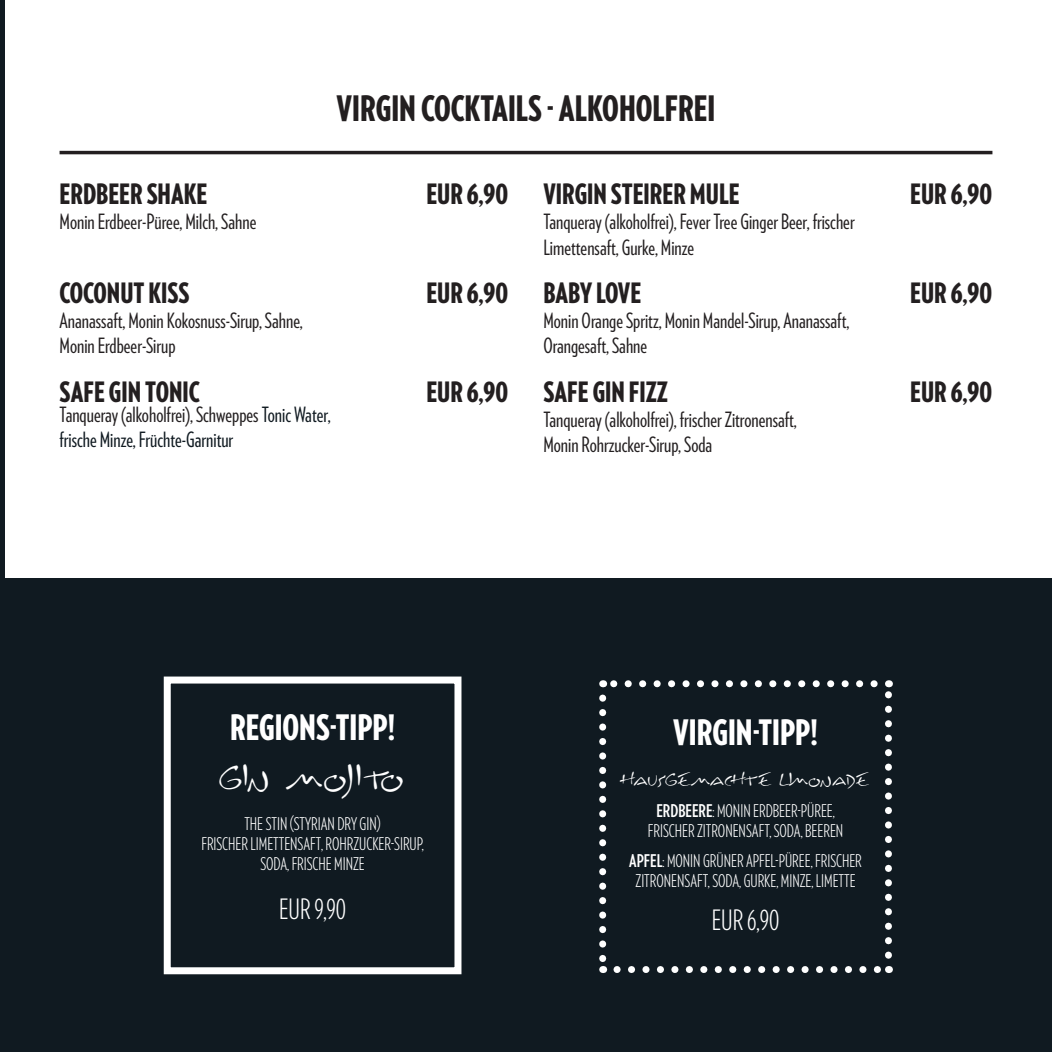
<style>
.page{position:relative;width:1052px;height:1052px;background:#fff}
.page>*{position:absolute;margin:0;border:0;box-sizing:border-box;transform-origin:0 0}
.Copy-Block{font:40.25px "Inkburrow";letter-spacing:-.065em;color:#fff}
.Headline_Linie{font:900 35px "Verlag Compressed";color:#231f20}
.Copy-Block-2{font:900 35px "Verlag Compressed";color:#fff}
.t1{font:900 28px "Verlag Compressed";color:#231f20}
.Copy-Block-3{font:300 28px "Verlag Compressed";color:#fff}
.t2{font:21px "Verlag Compressed";color:#231f20}
.t3{font:21px "Verlag Compressed";color:#101a21}
.Copy-Block-4{font:21px "Inkburrow";letter-spacing:-.015em;color:#fff}
.Copy-Block-5{font:300 17.5px "Verlag Compressed";color:#fff}
.s1{color:#101a21}
.s2{font-weight:700}
</style>
<div class="page">
<div style="left:5px;top:578px;width:1047px;height:474px;background:#101a21"></div>
<div style="left:0;top:0;width:5px;height:1052px;background:#101a21"></div>
<div style="left:164px;top:676px;width:297px;height:298px;border:7px solid #fff"></div>
<svg style="left:617px;top:966px;width:264px;height:7px"></svg>
<svg style="left:610px;top:680px;width:264px;height:7px"></svg>
<svg style="left:599px;top:698px;width:7px;height:275px"></svg>
<svg style="left:885px;top:680px;width:7px;height:275px"></svg>
<hr style="left:60px;top:151px;width:932px;height:3px;background:#231f20">
<p class="Headline_Linie" style="left:337px;top:82px;width:380px">VIRGIN COCKTAILS - ALKOHOLFREI</p>
<p class="t1" style="left:60px;top:173px;width:149px">ERDBEER SHAKE</p>
<p class="t1" style="left:426px;top:173px;width:83px">EUR 6,90</p>
<p class="t2" style="left:60px;top:208px;width:198px">Monin Erdbeer-Püree, Milch, Sahne</p>
<p class="t1" style="left:60px;top:272px;width:131px">COCONUT KISS</p>
<p class="t1" style="left:426px;top:272px;width:83px">EUR 6,90</p>
<p class="t2" style="left:60px;top:306px;width:245px">Ananassaft, Monin Kokosnuss-Sirup, Sahne,</p>
<p class="t2" style="left:60px;top:332px;width:117px">Monin Erdbeer-Sirup</p>
<p class="t1" style="left:60px;top:371px;width:142px">SAFE GIN TONIC</p>
<p class="t1" style="left:426px;top:371px;width:83px">EUR 6,90</p>
<p class="t2" style="left:60px;top:400px;width:273px">Tanqueray (alkoholfrei), Schweppes <span class="s1">Tonic Water,</span></p>
<p class="t3" style="left:60px;top:425px;width:175px">frische Minze, Früchte-Garnitur</p>
<p class="t1" style="left:543px;top:173px;width:198px">VIRGIN STEIRER MULE</p>
<p class="t1" style="left:910px;top:173px;width:83px">EUR 6,90</p>
<p class="t2" style="left:543px;top:208px;width:313px">Tanqueray (alkoholfrei), Fever Tree Ginger Beer, frischer</p>
<p class="t2" style="left:543px;top:233px;width:152px">Limettensaft, Gurke, Minze</p>
<p class="t1" style="left:543px;top:272px;width:99px">BABY LOVE</p>
<p class="t1" style="left:910px;top:272px;width:83px">EUR 6,90</p>
<p class="t2" style="left:543px;top:306px;width:307px">Monin Orange Spritz, Monin Mandel-Sirup, Ananassaft,</p>
<p class="t2" style="left:543px;top:332px;width:105px">Orangesaft, Sahne</p>
<p class="t1" style="left:543px;top:371px;width:126px">SAFE GIN FIZZ</p>
<p class="t1" style="left:910px;top:371px;width:83px">EUR 6,90</p>
<p class="t2" style="left:543px;top:405px;width:255px">Tanqueray (alkoholfrei), frischer Zitronensaft,</p>
<p class="t2" style="left:543px;top:430px;width:170px">Monin Rohrzucker-Sirup, Soda</p>
<p class="Copy-Block-2" style="left:230px;top:701px;width:167px">REGIONS-TIPP!</p>
<p class="Copy-Block" style="left:220px;top:760px;width:187px">GIN MOJITO</p>
<p class="Copy-Block-5" style="left:244px;top:812px;width:138px">THE STIN (STYRIAN DRY GIN)</p>
<p class="Copy-Block-5" style="left:201px;top:832px;width:224px">FRISCHER LIMETTENSAFT, ROHRZUCKER-SIRUP,</p>
<p class="Copy-Block-5" style="left:260px;top:853px;width:106px">SODA, FRISCHE MINZE</p>
<p class="Copy-Block-3" style="left:279px;top:891px;width:69px">EUR 9,90</p>
<p class="Copy-Block-2" style="left:673px;top:706px;width:146px">VIRGIN-TIPP!</p>
<p class="Copy-Block-4" style="left:621px;top:770px;width:250px">HAUSGEMACHTE LIMONADE</p>
<p class="Copy-Block-5" style="left:656px;top:799px;width:180px"><span class="s2">ERDBEERE</span>: MONIN ERDBEER-PÜREE,</p>
<p class="Copy-Block-5" style="left:648px;top:819px;width:197px">FRISCHER ZITRONENSAFT, SODA, BEEREN</p>
<p class="Copy-Block-5" style="left:629px;top:850px;width:234px"><span class="s2">APFEL</span>: MONIN GRÜNER APFEL-PÜREE, FRISCHER</p>
<p class="Copy-Block-5" style="left:635px;top:870px;width:222px">ZITRONENSAFT, SODA, GURKE, MINZE, LIMETTE</p>
<p class="Copy-Block-3" style="left:712px;top:902px;width:69px">EUR 6,90</p>
</div>
